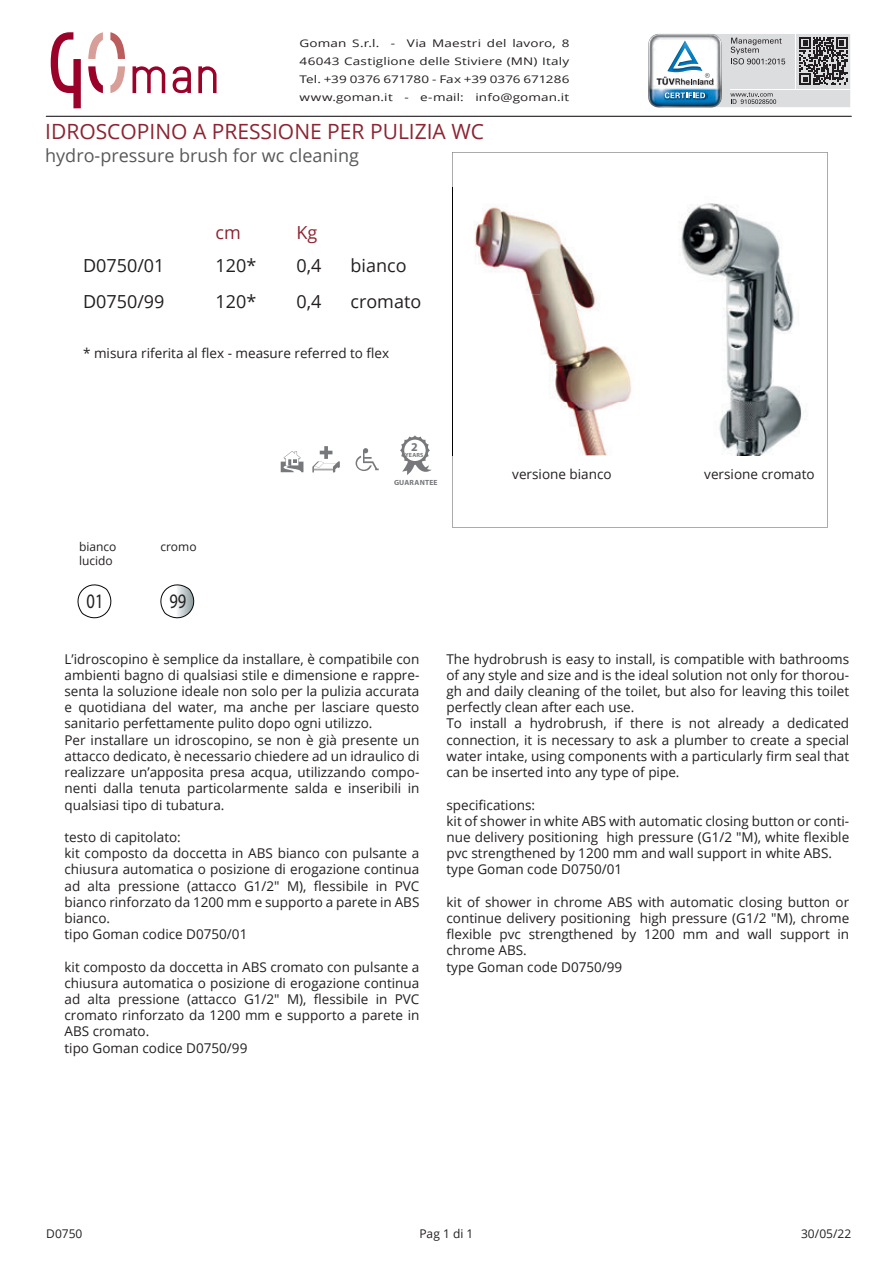
<style>
.page{position:relative;width:893px;height:1263px;background:#fff}
.page>*{position:absolute;margin:0;border:0;box-sizing:border-box;transform-origin:0 0}
.t1{font:21px "Open Sans";color:#8d2431}
.t2{font:20.7px "Myriad Pro";color:#231f20;scale:.8 1}
.t3{font:18px "Open Sans";color:#231f20}
.t4{font:18px "Open Sans";color:#57585a}
.t5{font:18px "Open Sans";color:#8d2431}
.t6{font:13.5px/16.2px "Open Sans";color:#231f20}
.t7{font:12px/14.4px "Open Sans";color:#231f20}
.t8{font:700 12px "Myriad Pro";color:#76787b}
.t9{font:10.5px/18px "Open Sans";letter-spacing:.01em;color:#231f20;text-align:justify;scale:1.29 1}
.t10{font:700 7.5px "Myriad Pro";letter-spacing:.025em;color:#76787b}
.t11{font:700 6px "Myriad Pro";letter-spacing:.04em;color:#76787b}
</style>
<div class="page">
<hr style="left:46px;top:116px;width:805px;height:1px;background:#231f20">
<svg style="left:648px;top:33px;width:202px;height:75px"></svg>
<svg style="left:88px;top:66px;width:15px;height:27px"></svg>
<svg style="left:198px;top:66px;width:19px;height:27px"></svg>
<svg style="left:133px;top:66px;width:32px;height:27px"></svg>
<svg style="left:173px;top:66px;width:18px;height:27px"></svg>
<svg style="left:88px;top:32px;width:15px;height:27px"></svg>
<svg style="left:110px;top:32px;width:15px;height:27px"></svg>
<svg style="left:110px;top:66px;width:15px;height:27px"></svg>
<svg style="left:51px;top:32px;width:30px;height:76px"></svg>
<svg style="left:356px;top:448px;width:23px;height:23px"></svg>
<svg style="left:281px;top:451px;width:22px;height:21px"></svg>
<svg style="left:312px;top:446px;width:28px;height:26px"></svg>
<svg style="left:77px;top:584px;width:35px;height:35px"></svg>
<svg style="left:452px;top:152px;width:376px;height:375px"></svg>
<svg style="left:400px;top:435px;width:32px;height:40px"></svg>
<svg style="left:160px;top:584px;width:35px;height:35px"></svg>
<img style="left:453px;top:187px;width:188px;height:269px">
<img style="left:452px;top:187px;width:1px;height:269px">
<p class="t9" style="left:299px;top:34px;width:211px">Goman S.r.l. - Via Maestri del lavoro, 8<br>46043 Castiglione delle Stiviere (MN) Italy Tel. +39 0376 671780 - Fax +39 0376 671286 www.goman.it - e-mail: info@goman.it</p>
<h1 class="t1" style="left:45px;top:117px;width:440px">IDROSCOPINO A PRESSIONE PER PULIZIA WC</h1>
<h3 class="t4" style="left:45px;top:143px;width:315px">hydro-pressure brush for wc cleaning</h3>
<h3 class="t3" style="left:83px;top:253px;width:83px">D0750/01</h3>
<h3 class="t5" style="left:215px;top:221px;width:27px">cm</h3>
<h3 class="t3" style="left:215px;top:253px;width:42px">120*</h3>
<h3 class="t5" style="left:296px;top:221px;width:22px">Kg</h3>
<h3 class="t3" style="left:296px;top:253px;width:27px">0,4</h3>
<h3 class="t3" style="left:350px;top:253px;width:58px">bianco</h3>
<h3 class="t3" style="left:83px;top:289px;width:83px">D0750/99</h3>
<h3 class="t3" style="left:215px;top:289px;width:42px">120*</h3>
<h3 class="t3" style="left:296px;top:289px;width:27px">0,4</h3>
<h3 class="t3" style="left:350px;top:289px;width:72px">cromato</h3>
<p class="t6" style="left:83px;top:345px;width:308px">* misura riferita al flex - measure referred to flex</p>
<p class="t8" style="left:411px;top:439px;width:8px">2</p>
<p class="t11" style="left:405px;top:451px;width:20px">YEARS</p>
<p class="t10" style="left:394px;top:478px;width:45px">GUARANTEE</p>
<p class="t6" style="left:512px;top:466px;width:101px">versione bianco</p>
<p class="t6" style="left:704px;top:466px;width:112px">versione cromato</p>
<p class="t7" style="left:79px;top:539px;width:39px">bianco lucido</p>
<h2 class="t2" style="left:87px;top:588px;width:23px">01</h2>
<p class="t7" style="left:160px;top:539px;width:38px">cromo</p>
<h2 class="t2" style="left:169px;top:588px;width:23px">99</h2>
<p class="t6" style="left:64px;top:650px;width:356px">L’idroscopino è semplice da installare, è compatibile con ambienti bagno di qualsiasi stile e dimensione e rappre&shy;senta la soluzione ideale non solo per la pulizia accurata e quotidiana del water, ma anche per lasciare questo sanitario perfettamente pulito dopo ogni utilizzo.<br>Per installare un idroscopino, se non è già presente un attacco dedicato, è necessario chiedere ad un idraulico di realizzare un’apposita presa acqua, utilizzando compo&shy;nenti dalla tenuta particolarmente salda e inseribili in qualsiasi tipo di tubatura.</p>
<p class="t6" style="left:64px;top:828px;width:356px">testo di capitolato:<br>kit composto da doccetta in ABS bianco con pulsante a chiusura automatica o posizione di erogazione continua ad alta pressione (attacco G1/2" M), flessibile in PVC bianco rinforzato da 1200 mm e supporto a parete in ABS bianco.<br>tipo Goman codice D0750/01</p>
<p class="t6" style="left:64px;top:958px;width:356px">kit composto da doccetta in ABS cromato con pulsante a chiusura automatica o posizione di erogazione continua ad alta pressione (attacco G1/2" M), flessibile in PVC cromato rinforzato da 1200 mm e supporto a parete in ABS cromato.<br>tipo Goman codice D0750/99</p>
<p class="t6" style="left:446px;top:650px;width:404px">The hydrobrush is easy to install, is compatible with bathrooms of any style and size and is the ideal solution not only for thorou&shy;gh and daily cleaning of the toilet, but also for leaving this toilet perfectly clean after each use.<br>To install a hydrobrush, if there is not already a dedicated connection, it is necessary to ask a plumber to create a special water intake, using components with a particularly firm seal that can be inserted into any type of pipe.</p>
<p class="t6" style="left:446px;top:796px;width:404px">specifications:<br>kit of shower in white ABS with automatic closing button or conti&shy;nue delivery positioning high pressure (G1/2 "M), white flexible pvc strengthened by 1200 mm and wall support in white ABS. type Goman code D0750/01</p>
<p class="t6" style="left:446px;top:893px;width:404px">kit of shower in chrome ABS with automatic closing button or continue delivery positioning high pressure (G1/2 "M), chrome flexible pvc strengthened by 1200 mm and wall support in chrome ABS.<br>type Goman code D0750/99</p>
<p class="t7" style="left:46px;top:1226px;width:38px">D0750</p>
<p class="t7" style="left:419px;top:1226px;width:56px">Pag 1 di 1</p>
<p class="t7" style="left:801px;top:1226px;width:52px">30/05/22</p>
</div>
